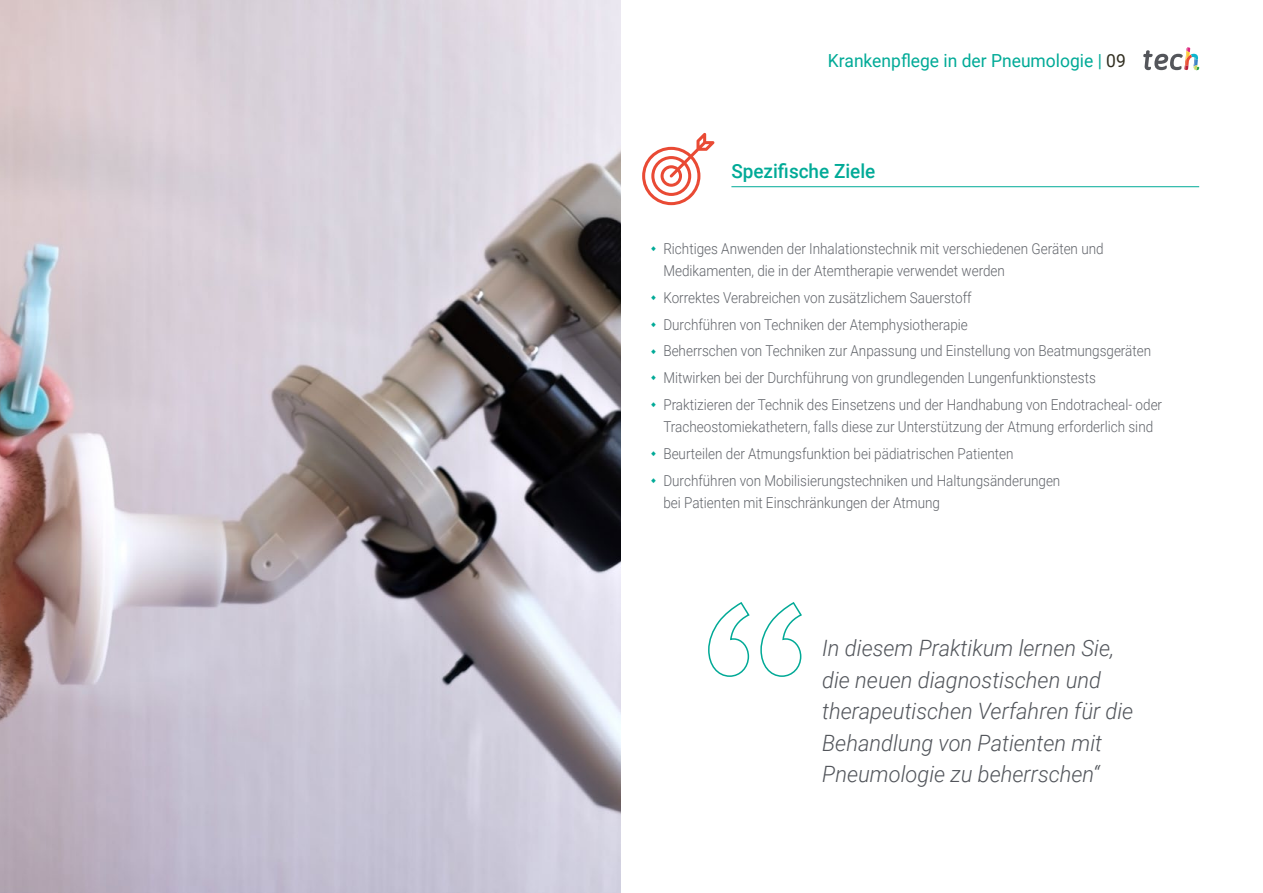
<style>
.page{position:relative;width:1263px;height:893px;background:#fff}
.page>*{position:absolute;margin:0;border:0;box-sizing:border-box;transform-origin:0 0}
.t1{font:italic 300 22.5px/31.5px "Roboto";color:#52555b}
.t2{font:500 19.5px "Roboto";color:#00aa97}
.t3{font:18px "Roboto";color:#00aa97}
.t4{font:300 15px/26.7px "Roboto";color:#61646a;scale:.9 1}
.s1{color:#312e20}
</style>
<div class="page">
<img style="left:0;top:0;width:621px;height:893px">
<hr style="left:731px;top:186px;width:468px;height:1px;background:#00aa97">
<svg style="left:642px;top:133px;width:72px;height:72px"></svg>
<svg style="left:1143px;top:47px;width:56px;height:24px"></svg>
<svg style="left:708px;top:602px;width:94px;height:75px"></svg>
<p class="t3" style="left:828px;top:48px;width:299px">Krankenpflege in der Pneumologie | <span class="s1">09</span></p>
<h2 class="t2" style="left:731px;top:158px;width:145px">Spezifische Ziele</h2>
<p class="t4" style="left:663px;top:236px;width:491px;line-height:22.5px">Richtiges Anwenden der Inhalationstechnik mit verschiedenen Geräten und<br>Medikamenten, die in der Atemtherapie verwendet werden</p>
<p class="t4" style="left:663px;top:284px;width:556px">Korrektes Verabreichen von zusätzlichem Sauerstoff<br>Durchführen von Techniken der Atemphysiotherapie<br>Beherrschen von Techniken zur Anpassung und Einstellung von Beatmungsgeräten Mitwirken bei der Durchführung von grundlegenden Lungenfunktionstests Praktizieren der Technik des Einsetzens und der Handhabung von Endotracheal- oder</p>
<p class="t4" style="left:663px;top:413px;width:546px">Tracheostomiekathetern, falls diese zur Unterstützung der Atmung erforderlich sind<br>Beurteilen der Atmungsfunktion bei pädiatrischen Patienten<br>Durchführen von Mobilisierungstechniken und Haltungsänderungen</p>
<p class="t4" style="left:663px;top:489px;width:309px">bei Patienten mit Einschränkungen der Atmung</p>
<h1 class="t1" style="left:822px;top:632px;width:312px">In diesem Praktikum lernen Sie, die neuen diagnostischen und therapeutischen Verfahren für die<br>Behandlung von Patienten mit<br>Pneumologie zu beherrschen“</h1>
</div>
